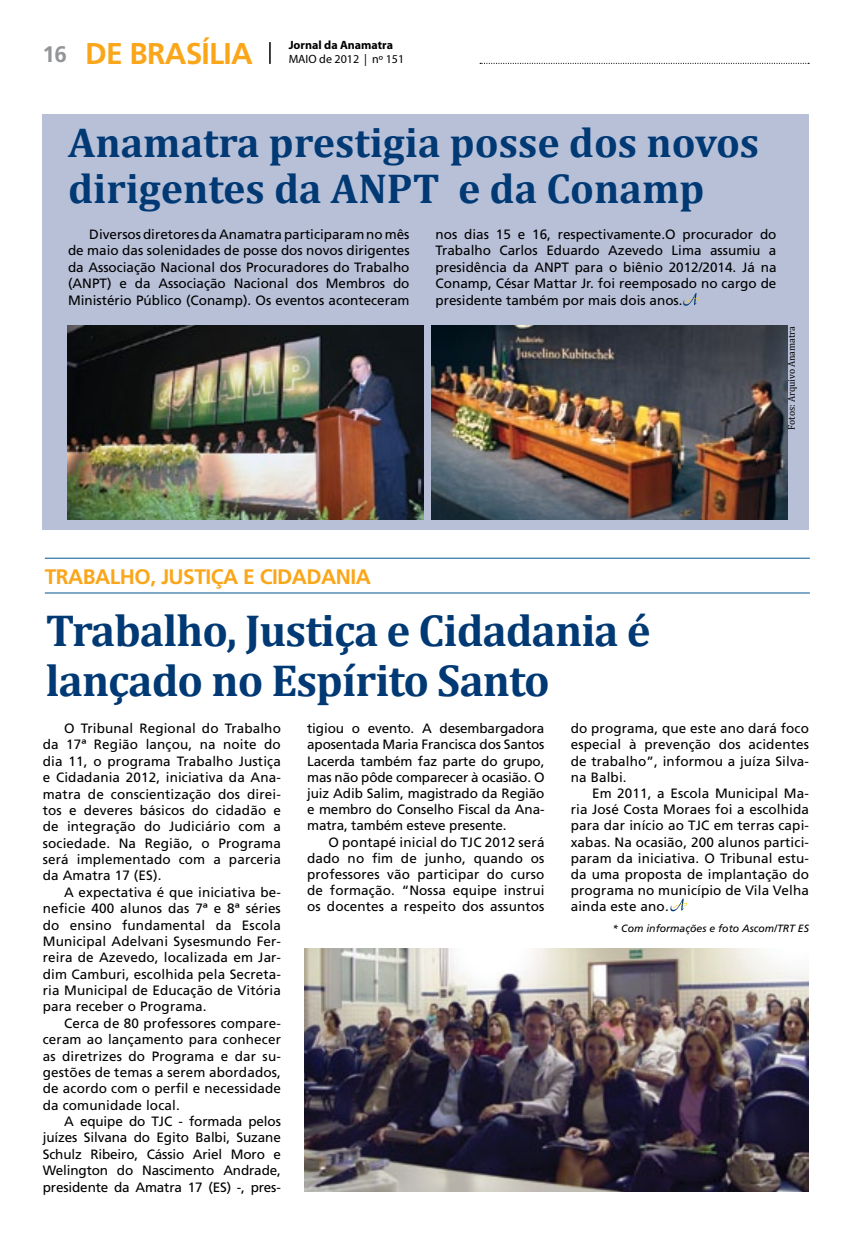
<style>
.page{position:relative;width:851px;height:1234px;background:#fff}
.page>*{position:absolute;margin:0;border:0;box-sizing:border-box;transform-origin:0 0}
.t1{font:700 45px/49.5px "Cambria";letter-spacing:-.02em;color:#003974}
.t2{font:700 42px/46.5px "Cambria";color:#003974}
.t3{font:700 30px "Frutiger";letter-spacing:-.025em;color:#faa61a}
.t4{font:700 21px "Frutiger";letter-spacing:-.025em;color:#faa61a}
.t5{font:13.5px/16.4px "Frutiger";letter-spacing:.01em;color:#000;text-align:justify}
.t6{font:700 12px "Myriad Pro";color:#000}
.t7{font:12px "Myriad Pro";color:#000}
.t8{font:italic 10.5px "Frutiger";color:#000}
.t9{font:9.75px "Cambria";color:#000}
.s1{font-size:22.5px;color:#939598}
</style>
<div class="page">
<svg style="left:480px;top:63px;width:328px;height:1px"></svg>
<hr style="left:269px;top:42px;width:2px;height:22px;background:#000">
<img style="left:304px;top:948px;width:504px;height:243px">
<hr style="left:45px;top:557px;width:764px;height:1px;background:#005590">
<hr style="left:45px;top:592px;width:764px;height:1px;background:#005590">
<div style="left:43px;top:115px;width:765px;height:415px;background:#b8c0d8"></div>
<svg style="left:683px;top:293px;width:16px;height:13px"></svg>
<img style="left:67px;top:326px;width:356px;height:193px">
<img style="left:431px;top:326px;width:356px;height:193px">
<svg style="left:670px;top:898px;width:17px;height:13px"></svg>
<h3 class="t3" style="left:43px;top:36px;width:212px"><span class="s1">16</span> DE BRASÍLIA</h3>
<p class="t6" style="left:288px;top:38px;width:106px">Jornal da Anamatra</p>
<p class="t7" style="left:288px;top:52px;width:117px">MAIO de 2012 | nº 151</p>
<h2 class="t2" style="left:68px;top:118px;width:692px">Anamatra prestigia posse dos novos dirigentes da ANPT e da Conamp</h2>
<p class="t5" style="left:68px;top:226px;width:343px;text-indent:21px">Diversos diretores da Anamatra participaram no mês de maio das solenidades de posse dos novos dirigentes da Associação Nacional dos Procuradores do Trabalho (ANPT) e da Associação Nacional dos Membros do Ministério Público (Conamp). Os eventos aconteceram</p>
<p class="t5" style="left:435px;top:226px;width:342px">nos dias 15 e 16, respectivamente.O procurador do Trabalho Carlos Eduardo Azevedo Lima assumiu a presidência da ANPT para o biênio 2012/2014. Já na Conamp, César Mattar Jr. foi reemposado no cargo de presidente também por mais dois anos.</p>
<p class="t9" style="left:785px;top:429px;width:105px;rotate:-90deg">Fotos: Arquivo Anamatra</p>
<h3 class="t4" style="left:45px;top:564px;width:26px">TRABALHO</h3>
<h3 class="t4" style="left:150px;top:564px;width:23px">, JUST</h3>
<h3 class="t4" style="left:205px;top:564px;width:87px">IÇA E CIDADAN</h3>
<h3 class="t4" style="left:350px;top:564px;width:18px">IA</h3>
<h1 class="t1" style="left:46px;top:604px;width:606px">Trabalho, Justiça e Cidadania é lançado no Espírito Santo</h1>
<p class="t5" style="left:43px;top:719px;width:239px;text-indent:21px">O Tribunal Regional do Trabalho da 17ª Região lançou, na noite do dia 11, o programa Trabalho Justiça e Cidadania 2012, iniciativa da Ana&shy;matra de conscientização dos direi&shy;tos e deveres básicos do cidadão e de integração do Judiciário com a sociedade. Na Região, o Programa será implementado com a parceria da Amatra 17 (ES).</p>
<p class="t5" style="left:43px;top:883px;width:239px;text-indent:21px">A expectativa é que iniciativa be&shy;neficie 400 alunos das 7ª e 8ª séries do ensino fundamental da Escola Municipal Adelvani Sysesmundo Fer&shy;reira de Azevedo, localizada em Jar&shy;dim Camburi, escolhida pela Secreta&shy;ria Municipal de Educação de Vitória para receber o Programa.</p>
<p class="t5" style="left:43px;top:1014px;width:239px;text-indent:21px">Cerca de 80 professores compare&shy;ceram ao lançamento para conhecer as diretrizes do Programa e dar su&shy;gestões de temas a serem abordados, de acordo com o perfil e necessidade da comunidade local.</p>
<p class="t5" style="left:43px;top:1112px;width:239px;text-indent:21px">A equipe do TJC - formada pelos juízes Silvana do Egito Balbi, Suzane Schulz Ribeiro, Cássio Ariel Moro e Welington do Nascimento Andrade, presidente da Amatra 17 (ES) -, pres-</p>
<p class="t5" style="left:570px;top:720px;width:240px">do programa, que este ano dará foco especial à prevenção dos acidentes de trabalho”, informou a juíza Silva&shy;na Balbi.</p>
<p class="t5" style="left:570px;top:784px;width:240px;text-indent:21px">Em 2011, a Escola Municipal Ma&shy;ria José Costa Moraes foi a escolhida para dar início ao TJC em terras capi&shy;xabas. Na ocasião, 200 alunos partici&shy;param da iniciativa. O Tribunal estu&shy;da uma proposta de implantação do programa no município de Vila Velha ainda este ano.</p>
<p class="t8" style="left:612px;top:921px;width:198px">* Com informações e foto Ascom/TRT ES</p>
<p class="t5" style="left:307px;top:720px;width:239px">tigiou o evento. A desembargadora aposentada Maria Francisca dos Santos Lacerda também faz parte do grupo, mas não pôde comparecer à ocasião. O juiz Adib Salim, magistrado da Região e membro do Conselho Fiscal da Ana&shy;matra, também esteve presente.</p>
<p class="t5" style="left:307px;top:833px;width:239px;text-indent:21px">O pontapé inicial do TJC 2012 será dado no fim de junho, quando os professores vão participar do curso de formação. “Nossa equipe instrui os docentes a respeito dos assuntos</p>
</div>
